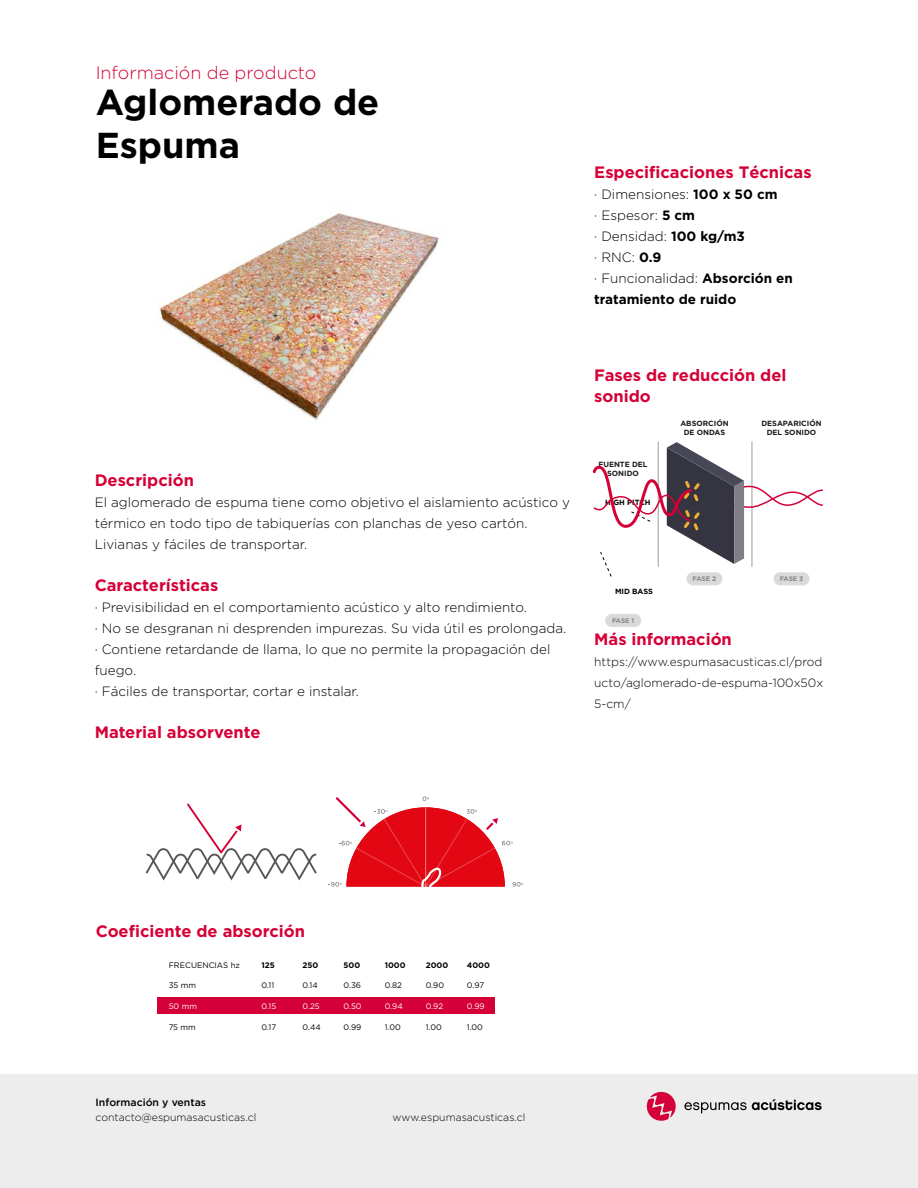
<style>
.page{position:relative;width:918px;height:1188px;background:#fff}
.page>*{position:absolute;margin:0;border:0;box-sizing:border-box;transform-origin:0 0}
.t1{font:700 36px/43.2px "Gotham Pro";color:#000}
.t2{font:300 18px "Gotham Pro";color:#d50037}
.t3{font:700 16.5px/21px "Gotham Pro";color:#d50037}
.t4{font:300 13.5px/21px "Gotham Pro";color:#000}
.t5{font:300 12px/21px "Gotham Pro";color:#000;text-align:justify}
.t6{font:300 10.5px "Gotham Pro";color:#000}
.t7{font:500 10.5px "Gotham Pro";color:#000}
.t8{font:7.95px "Gotham Pro";color:#000}
.t9{font:7.95px "Gotham Pro";color:#fff}
.t10{font:700 7.95px "Gotham Pro";color:#000}
.t11{font:700 7.5px/9px "Gotham Pro";color:#1d1d1b;text-align:center}
.t12{font:700 7.5px "Gotham Pro";color:#000}
.t13{font:700 6.6px "Gotham Pro";letter-spacing:-.01em;color:#878787}
.s1{font-weight:700}
</style>
<div class="page">
<img style="left:160px;top:213px;width:279px;height:207px">
<hr style="left:752px;top:441px;width:1px;height:126px;background:#9d9d9c">
<div style="left:0;top:1075px;width:918px;height:113px;background:#ededed"></div>
<svg style="left:646px;top:1091px;width:30px;height:30px"></svg>
<svg style="left:684px;top:1099px;width:138px;height:14px"></svg>
<div style="left:605px;top:614px;width:36px;height:13px;background:#dadada;border-radius:7px"></div>
<hr style="left:658px;top:441px;width:1px;height:126px;background:#9d9d9c">
<div style="left:686px;top:572px;width:37px;height:13px;background:#dadada;border-radius:7px"></div>
<div style="left:774px;top:572px;width:36px;height:13px;background:#dadada;border-radius:7px"></div>
<svg style="left:592px;top:442px;width:231px;height:135px"></svg>
<svg style="left:146px;top:803px;width:171px;height:78px"></svg>
<svg style="left:328px;top:796px;width:195px;height:91px"></svg>
<div style="left:157px;top:997px;width:337px;height:17px;background:#d50037"></div>
<h2 class="t2" style="left:96px;top:63px;width:222px">Información de producto</h2>
<h1 class="t1" style="left:96px;top:80px;width:285px">Aglomerado de<br>Espuma</h1>
<p class="t3" style="left:594px;top:162px;width:219px">Especificaciones Técnicas</p>
<p class="t4" style="left:594px;top:184px;width:200px">· Dimensiones: <span class="s1">100 x 50 cm<br></span>· Espesor: <span class="s1">5 cm<br></span>· Densidad: <span class="s1">100 kg/m3<br></span>· RNC: <span class="s1">0.9<br></span>· Funcionalidad: <span class="s1">Absorción en tratamiento de ruido</span></p>
<p class="t3" style="left:95px;top:469px;width:101px">Descripción</p>
<p class="t4" style="left:95px;top:492px;width:477px">El aglomerado de espuma tiene como objetivo el aislamiento acústico y térmico en todo tipo de tabiquerías con planchas de yeso cartón.<br>Livianas y fáciles de transportar.</p>
<p class="t3" style="left:95px;top:574px;width:125px">Características</p>
<p class="t4" style="left:95px;top:597px;width:473px">· Previsibilidad en el comportamiento acústico y alto rendimiento.<br>· No se desgranan ni desprenden impurezas. Su vida útil es prolongada. · Contiene retardande de llama, lo que no permite la propagación del fuego.<br>· Fáciles de transportar, cortar e instalar.</p>
<p class="t3" style="left:95px;top:721px;width:167px">Material absorvente</p>
<p class="t3" style="left:594px;top:364px;width:194px">Fases de reducción del sonido</p>
<p class="t11" style="left:598px;top:460px;width:51px">FUENTE DEL<br>SONIDO</p>
<p class="t12" style="left:605px;top:498px;width:47px">HIGH PITCH</p>
<p class="t11" style="left:680px;top:418px;width:50px">ABSORCIÓN<br>DE ONDAS</p>
<p class="t11" style="left:761px;top:418px;width:62px">DESAPARICIÓN<br>DEL SONIDO</p>
<p class="t12" style="left:615px;top:588px;width:39px">MID BASS</p>
<p class="t13" style="left:612px;top:617px;width:24px">FASE 1</p>
<p class="t13" style="left:693px;top:575px;width:25px">FASE 2</p>
<p class="t13" style="left:780px;top:575px;width:25px">FASE 3</p>
<p class="t3" style="left:594px;top:628px;width:139px">Más información</p>
<p class="t5" style="left:594px;top:651px;width:230px">https://www.espumasacusticas.cl/prod ucto/aglomerado-de-espuma-100x50x 5-cm/</p>
<p class="t3" style="left:96px;top:920px;width:211px">Coeficiente de absorción</p>
<p class="t8" style="left:169px;top:961px;width:73px">FRECUENCIAS hz</p>
<p class="t8" style="left:169px;top:981px;width:29px">35 mm</p>
<p class="t9" style="left:169px;top:1002px;width:30px">50 mm</p>
<p class="t8" style="left:169px;top:1022px;width:29px">75 mm</p>
<p class="t10" style="left:261px;top:960px;width:15px">125</p>
<p class="t10" style="left:302px;top:960px;width:17px">250</p>
<p class="t10" style="left:344px;top:960px;width:18px">500</p>
<p class="t10" style="left:385px;top:960px;width:22px">1000</p>
<p class="t10" style="left:426px;top:960px;width:24px">2000</p>
<p class="t10" style="left:467px;top:960px;width:25px">4000</p>
<p class="t8" style="left:261px;top:981px;width:14px">0.11</p>
<p class="t8" style="left:302px;top:981px;width:17px">0.14</p>
<p class="t8" style="left:344px;top:981px;width:19px">0.36</p>
<p class="t8" style="left:385px;top:981px;width:19px">0.82</p>
<p class="t8" style="left:426px;top:981px;width:20px">0.90</p>
<p class="t8" style="left:467px;top:981px;width:19px">0.97</p>
<p class="t9" style="left:261px;top:1002px;width:16px">0.15</p>
<p class="t9" style="left:302px;top:1002px;width:19px">0.25</p>
<p class="t9" style="left:344px;top:1002px;width:20px">0.50</p>
<p class="t9" style="left:385px;top:1002px;width:20px">0.94</p>
<p class="t9" style="left:426px;top:1002px;width:19px">0.92</p>
<p class="t9" style="left:467px;top:1002px;width:19px">0.99</p>
<p class="t8" style="left:261px;top:1022px;width:16px">0.17</p>
<p class="t8" style="left:302px;top:1022px;width:20px">0.44</p>
<p class="t8" style="left:344px;top:1022px;width:19px">0.99</p>
<p class="t8" style="left:385px;top:1022px;width:18px">1.00</p>
<p class="t8" style="left:426px;top:1022px;width:18px">1.00</p>
<p class="t8" style="left:467px;top:1022px;width:18px">1.00</p>
<p class="t7" style="left:96px;top:1096px;width:112px">Información y ventas</p>
<p class="t6" style="left:96px;top:1111px;width:162px">contacto@espumasacusticas.cl</p>
<p class="t6" style="left:393px;top:1112px;width:134px">www.espumasacusticas.cl</p>
</div>
